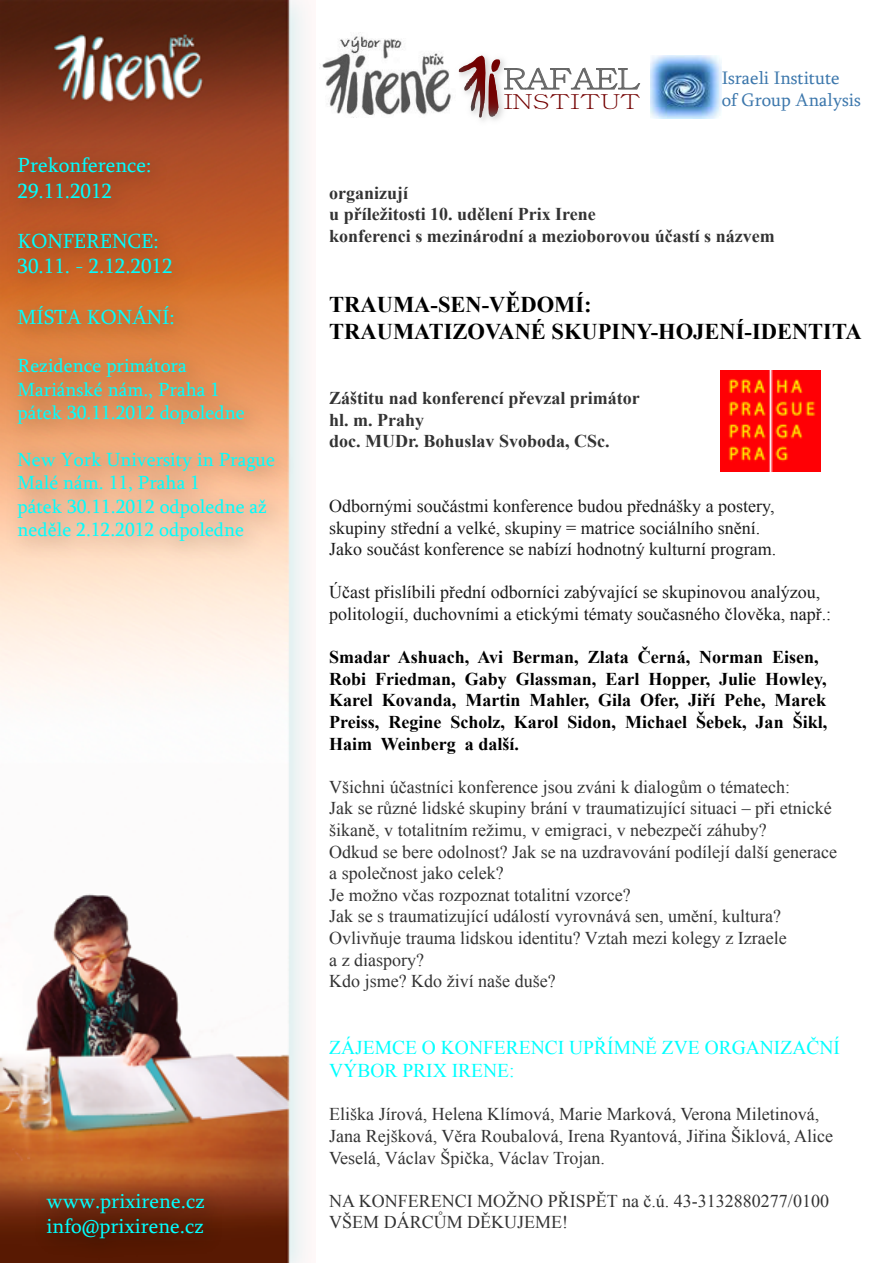
<style>
.page{position:relative;width:893px;height:1263px;background:#fff}
.page>*{position:absolute;margin:0;border:0;box-sizing:border-box;transform-origin:0 0}
.t1{font:300 28.2px "Adobe Ming Std";color:#666;scale:1.15 1}
.t2{font:700 22.5px/27px "Times New Roman";color:#000}
.t3{font:21px/25.2px "Sylfaen";color:#0ff}
.t4{font:300 20.25px "Adobe Ming Std";color:#730000;scale:1.35 1}
.t5{font:19.5px/23.4px "Sylfaen";color:#0ff}
.t6{font:19.5px/23.4px "Times New Roman";color:#0ff}
.t7{font:18.6px "Sylfaen";color:#3c77ac}
.t8{font:18px/21.6px "Times New Roman";color:#333}
.t9{font:18px/21.6px "Times New Roman";color:#1a1a1a}
.t10{font:700 18px/21.6px "Times New Roman";color:#000}
.t11{font:700 18px/21.6px "Times New Roman";color:#333}
</style>
<div class="page">
<img style="left:0;top:0;width:302px;height:1263px">
<img style="left:720px;top:371px;width:100px;height:100px">
<img style="left:22px;top:1167px;width:215px;height:96px">
<img style="left:0;top:132px;width:302px;height:452px">
<img style="left:650px;top:55px;width:72px;height:63px">
<svg style="left:458px;top:56px;width:183px;height:62px"></svg>
<img style="left:322px;top:33px;width:129px;height:85px">
<p class="t3" style="left:18px;top:152px;width:135px">Prekonference:<br>29.11.2012</p>
<p class="t3" style="left:18px;top:228px;width:156px">KONFERENCE:<br>30.11. - 2.12.2012</p>
<p class="t3" style="left:18px;top:303px;width:159px">MÍSTA KONÁNÍ:</p>
<p class="t5" style="left:18px;top:353px;width:229px">Rezidence primátora<br>Mariánské nám., Praha 1 pátek 30.11.2012 dopoledne</p>
<p class="t5" style="left:18px;top:447px;width:259px">New York University in Prague<br>Malé nám. 11, Praha 1<br>pátek 30.11.2012 odpoledne až neděle 2.12.2012 odpoledne</p>
<p class="t3" style="left:46px;top:1187px;width:160px">www.prixirene.cz info@prixirene.cz</p>
<h1 class="t1" style="left:504px;top:63px;width:120px">RAFAEL</h1>
<p class="t7" style="left:722px;top:65px;width:120px">Israeli Institute</p>
<p class="t4" style="left:504px;top:91px;width:103px">INSTITUT</p>
<p class="t7" style="left:722px;top:87px;width:141px">of Group Analysis</p>
<p class="t11" style="left:329px;top:181px;width:447px">organizují<br>u příležitosti 10. udělení Prix Irene<br>konferenci s mezinárodní a mezioborovou účastí s názvem</p>
<p class="t2" style="left:329px;top:290px;width:534px">TRAUMA-SEN-VĚDOMÍ:<br>TRAUMATIZOVANÉ SKUPINY-HOJENÍ-IDENTITA</p>
<p class="t11" style="left:329px;top:387px;width:312px">Záštitu nad konferencí převzal primátor hl. m. Prahy<br>doc. MUDr. Bohuslav Svoboda, CSc.</p>
<p class="t9" style="left:329px;top:495px;width:448px">Odbornými součástmi konference budou přednášky a postery, skupiny střední a velké, skupiny = matrice sociálního snění.<br>Jako součást konference se nabízí hodnotný kulturní program.</p>
<p class="t9" style="left:329px;top:581px;width:503px">Účast přislíbili přední odborníci zabývající se skupinovou analýzou, politologií, duchovními a etickými tématy současného člověka, např.:</p>
<p class="t10" style="left:329px;top:646px;width:499px">Smadar Ashuach, Avi Berman, Zlata Černá, Norman Eisen, Robi Friedman, Gaby Glassman, Earl Hopper, Julie Howley, Karel Kovanda, Martin Mahler, Gila Ofer, Jiří Pehe, Marek Preiss, Regine Scholz, Karol Sidon, Michael Šebek, Jan Šikl, Haim Weinberg a další.</p>
<p class="t8" style="left:329px;top:776px;width:509px">Všichni účastníci konference jsou zváni k dialogům o tématech:<br>Jak se různé lidské skupiny brání v traumatizující situaci – při etnické šikaně, v totalitním režimu, v emigraci, v nebezpečí záhuby?<br>Odkud se bere odolnost? Jak se na uzdravování podílejí další generace a společnost jako celek?<br>Je možno včas rozpoznat totalitní vzorce?<br>Jak se s traumatizující událostí vyrovnává sen, umění, kultura?<br>Ovlivňuje trauma lidskou identitu? Vztah mezi kolegy z Izraele<br>a z diaspory?<br>Kdo jsme? Kdo živí naše duše?</p>
<p class="t6" style="left:329px;top:1035px;width:512px">ZÁJEMCE O KONFERENCI UPŘÍMNĚ ZVE ORGANIZAČNÍ<br>VÝBOR PRIX IRENE:</p>
<p class="t8" style="left:329px;top:1103px;width:505px">Eliška Jírová, Helena Klímová, Marie Marková, Verona Miletinová,<br>Jana Rejšková, Věra Roubalová, Irena Ryantová, Jiřina Šiklová, Alice<br>Veselá, Václav Špička, Václav Trojan.</p>
<p class="t8" style="left:329px;top:1190px;width:501px">NA KONFERENCI MOŽNO PŘISPĚT na č.ú. 43-3132880277/0100<br>VŠEM DÁRCŮM DĚKUJEME!</p>
</div>
